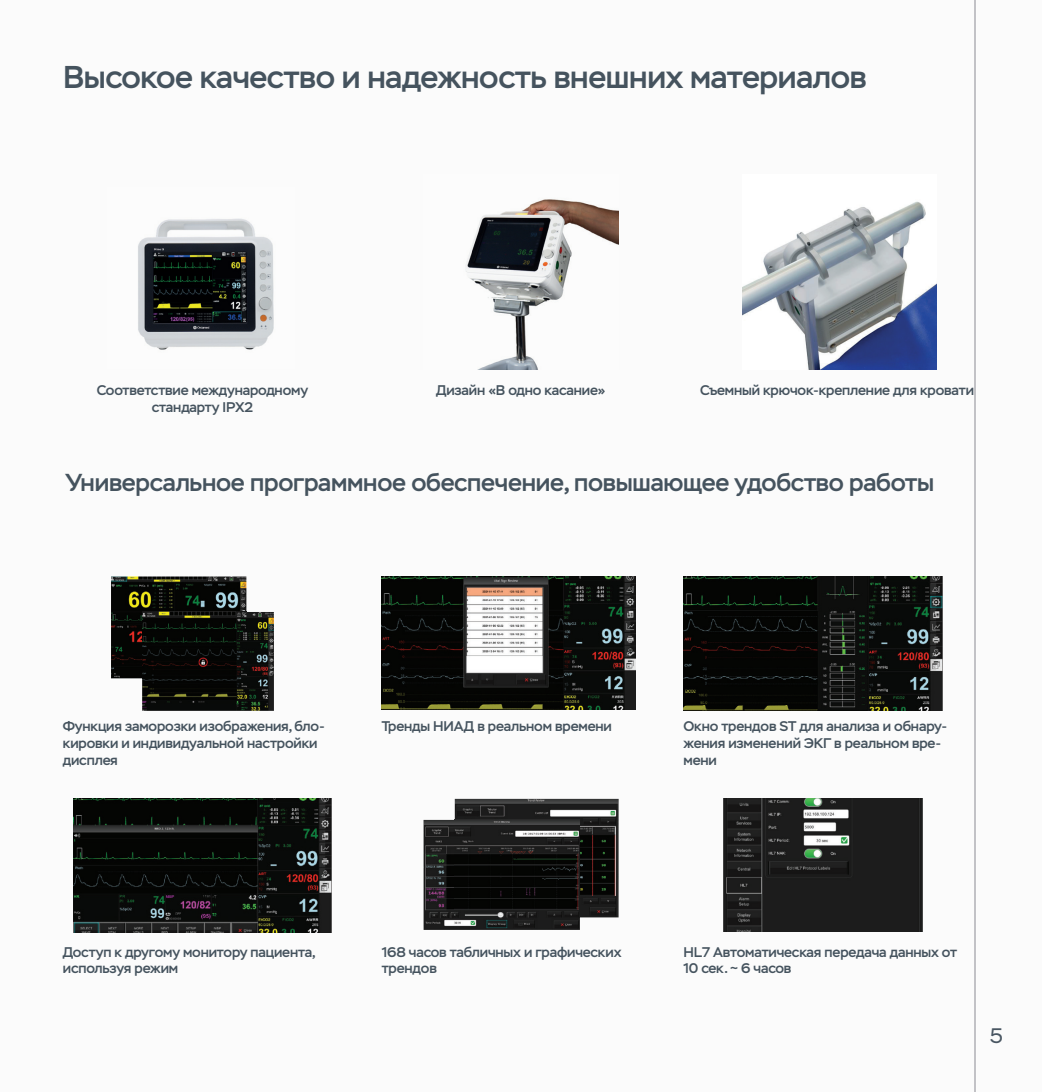
<style>
.page{position:relative;width:1042px;height:1092px;background:#fff}
.page>*{position:absolute;margin:0;border:0;box-sizing:border-box;transform-origin:0 0}
.t1{font:500 31.5px "Stem";letter-spacing:-.01em;color:#45535e}
.t2{font:500 24.5px "Stem";letter-spacing:-.01em;color:#45535e}
.t3{font:21px "Stem";color:#495662}
.t4{font:500 14px/16.8px "Stem";letter-spacing:-.01em;color:#45535e}
</style>
<div class="page">
<hr style="left:0;top:0;width:2px;height:1091px;background:#fbfbfb">
<hr style="left:974px;top:0;width:2px;height:1091px;background:#c2c2c6">
<img style="left:465px;top:199px;width:153px;height:170px">
<img style="left:742px;top:201px;width:195px;height:168px">
<img style="left:138px;top:218px;width:136px;height:132px">
<img style="left:111px;top:576px;width:135px;height:102px">
<img style="left:142px;top:612px;width:132px;height:98px">
<img style="left:142px;top:612px;width:104px;height:66px">
<img style="left:381px;top:576px;width:255px;height:133px">
<img style="left:683px;top:576px;width:259px;height:134px">
<img style="left:73px;top:798px;width:258px;height:134px">
<img style="left:455px;top:798px;width:164px;height:119px">
<img style="left:423px;top:819px;width:157px;height:110px">
<img style="left:455px;top:819px;width:125px;height:98px">
<img style="left:723px;top:798px;width:199px;height:133px">
<h1 class="t1" style="left:63px;top:57px;width:805px">Высокое качество и надежность внешних материалов</h1>
<p class="t4" style="left:97px;top:381px;width:213px;text-align:center">Соответствие международному стандарту IPX2</p>
<p class="t4" style="left:436px;top:381px;width:171px">Дизайн «В одно касание»</p>
<p class="t4" style="left:700px;top:381px;width:275px">Съемный крючок-крепление для кровати</p>
<h2 class="t2" style="left:65px;top:467px;width:870px">Универсальное программное обеспечение, повышающее удобство работы</h2>
<p class="t4" style="left:63px;top:717px;width:264px">Функция заморозки изображения, бло&shy;кировки и индивидуальной настройки дисплея</p>
<p class="t4" style="left:382px;top:717px;width:232px">Тренды НИАД в реальном времени</p>
<p class="t4" style="left:683px;top:717px;width:265px">Окно трендов ST для анализа и обнару&shy;жения изменений ЭКГ в реальном вре&shy;мени</p>
<p class="t4" style="left:63px;top:943px;width:254px">Доступ к другому монитору пациента, используя режим</p>
<p class="t4" style="left:382px;top:943px;width:241px">168 часов табличных и графических трендов</p>
<p class="t4" style="left:683px;top:943px;width:275px">HL7 Автоматическая передача данных от<br>10 сек. ~ 6 часов</p>
<h3 class="t3" style="left:990px;top:1023px;width:15px">5</h3>
</div>
